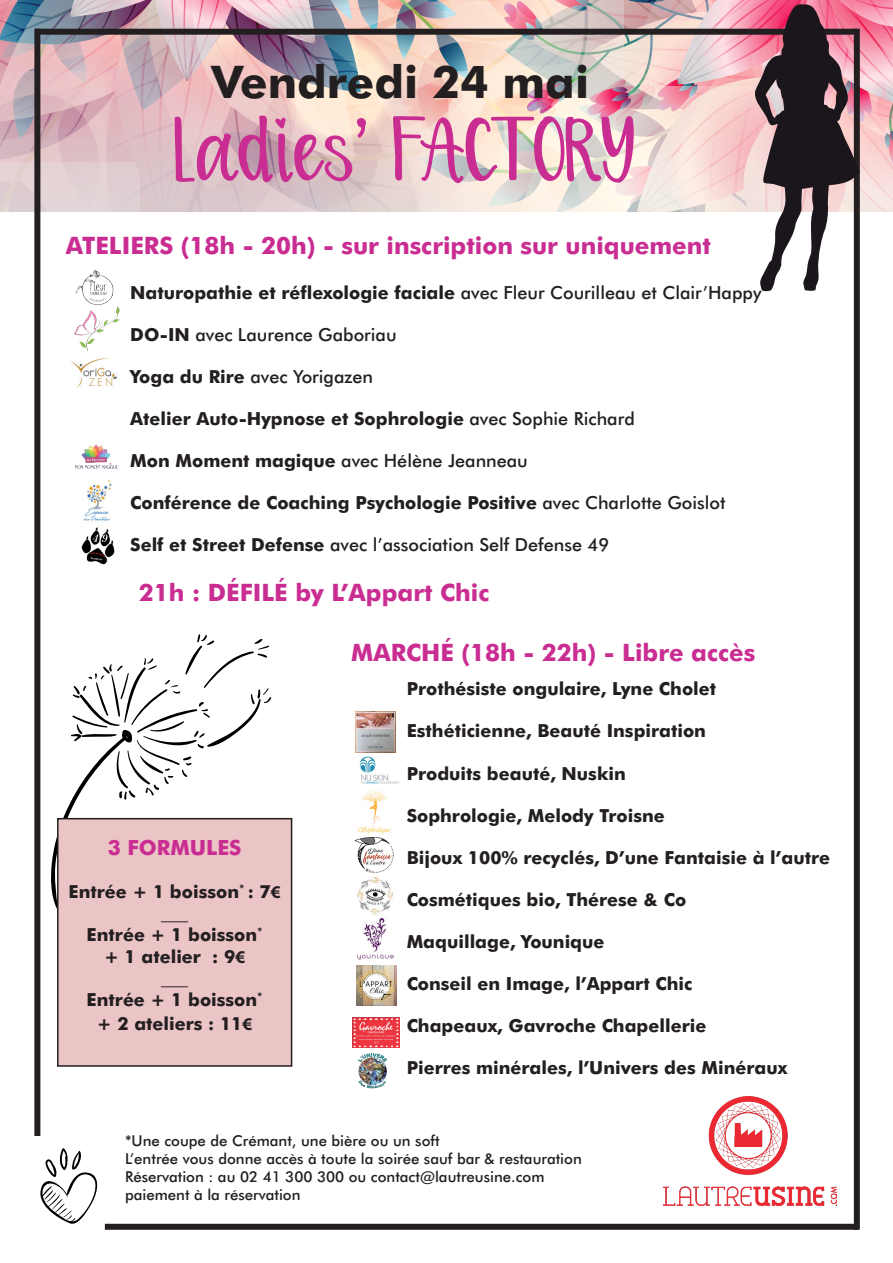
<style>
.page{position:relative;width:893px;height:1263px;background:#fff}
.page>*{position:absolute;margin:0;border:0;box-sizing:border-box;transform-origin:0 0}
.t1{font:85.5px "Orange Blossoms";letter-spacing:-.04em;color:#ca2d92}
.t2{font:700 45px "Futura BT";color:#231f20}
.t3{font:700 24px "Futura BT";color:#ca2d92}
.t4{font:700 21px "Futura BT";color:#ca2d92}
.t5{font:700 18px/21.6px "Futura BT";color:#231f20;text-align:center}
.t6{font:500 18px "Futura BT";color:#231f20}
.t7{font:700 18px "Myriad Pro";color:#231f20}
.t8{font:500 15px/18px "Futura BT";color:#231f20}
.s1{font-weight:500}
.s2{font-weight:700}
.s3{font-family:"Myriad Pro"}
</style>
<div class="page">
<img style="left:664px;top:1096px;width:172px;height:110px">
<div style="left:105px;top:1224px;width:753px;height:6px;background:#231f20"></div>
<div style="left:854px;top:29px;width:6px;height:1201px;background:#231f20"></div>
<div style="left:34px;top:29px;width:6px;height:1107px;background:#231f20"></div>
<img style="left:0;top:0;width:893px;height:291px">
<img style="left:81px;top:527px;width:33px;height:38px">
<img style="left:83px;top:480px;width:29px;height:42px">
<img style="left:75px;top:444px;width:43px;height:25px">
<img style="left:75px;top:309px;width:44px;height:42px">
<img style="left:72px;top:264px;width:47px;height:45px">
<img style="left:71px;top:358px;width:46px;height:30px">
<img style="left:358px;top:918px;width:35px;height:41px">
<img style="left:357px;top:876px;width:37px;height:39px">
<img style="left:354px;top:837px;width:39px;height:36px">
<img style="left:358px;top:790px;width:33px;height:44px">
<img style="left:358px;top:1053px;width:29px;height:36px">
<img style="left:359px;top:756px;width:41px;height:28px">
<img style="left:356px;top:965px;width:40px;height:40px">
<img style="left:356px;top:712px;width:40px;height:40px">
<img style="left:352px;top:1017px;width:47px;height:30px">
<svg style="left:51px;top:634px;width:220px;height:275px"></svg>
<div style="left:58px;top:819px;width:234px;height:247px;background:#ebc4c6"></div>
<div style="left:57px;top:818px;width:235px;height:249px;border:2px solid #231f20"></div>
<svg style="left:40px;top:1148px;width:58px;height:76px"></svg>
<h2 class="t2" style="left:212px;top:54px;width:379px">Vendredi 24 mai</h2>
<h1 class="t1" style="left:169px;top:102px;width:464px">Ladies’ FACTORY</h1>
<h3 class="t3" style="left:66px;top:231px;width:647px">ATELIERS (18h - 20h) - sur inscription sur uniquement</h3>
<p class="t5" style="left:130px;top:281px;width:633px">Naturopathie et réflexologie faciale <span class="s1">avec Fleur Courilleau et Clair’Happy</span></p>
<p class="t6" style="left:130px;top:323px;width:268px"><span class="s2">DO-IN</span> avec Laurence Gaboriau</p>
<p class="t6" style="left:130px;top:365px;width:244px"><span class="s2">Yoga du Rire</span> avec Yorigazen</p>
<p class="t5" style="left:130px;top:407px;width:506px">Atelier Auto-Hypnose et Sophrologie <span class="s1">avec Sophie Richard</span></p>
<p class="t6" style="left:130px;top:449px;width:399px"><span class="s2">Mon Moment magique</span> avec Hélène Jeanneau</p>
<p class="t5" style="left:130px;top:491px;width:597px">Conférence de Coaching Psychologie Positive <span class="s1">avec Charlotte Goislot</span></p>
<p class="t6" style="left:130px;top:533px;width:480px"><span class="s2">Self et Street Defense</span> avec l’association Self Defense 49</p>
<h3 class="t3" style="left:139px;top:577px;width:352px">21h : DÉFILÉ by L’Appart Chic</h3>
<p class="t4" style="left:108px;top:835px;width:135px">3 FORMULES</p>
<p class="t5" style="left:68px;top:881px;width:214px">Entrée + 1 boisson<sup>*</sup> : 7<span class="s3">€</span></p>
<p class="t7" style="left:161px;top:902px;width:28px">___</p>
<p class="t5" style="left:87px;top:924px;width:178px">Entrée + 1 boisson<sup>* </sup>+ 1 atelier : 9<span class="s3">€</span></p>
<p class="t7" style="left:161px;top:967px;width:28px">___</p>
<p class="t5" style="left:87px;top:988px;width:178px;line-height:23.4px">Entrée + 1 boisson<sup>* </sup>+ 2 ateliers : 11<span class="s3">€</span></p>
<h3 class="t3" style="left:351px;top:638px;width:406px">MARCHÉ (18h - 22h) - Libre accès</h3>
<p class="t5" style="left:407px;top:678px;width:311px">Prothésiste ongulaire, Lyne Cholet</p>
<p class="t5" style="left:407px;top:720px;width:301px">Esthéticienne, Beauté Inspiration</p>
<p class="t5" style="left:407px;top:762px;width:221px">Produits beauté, Nuskin</p>
<p class="t5" style="left:407px;top:804px;width:260px">Sophrologie, Melody Troisne</p>
<p class="t5" style="left:407px;top:846px;width:425px">Bijoux 100% recyclés, D’une Fantaisie à l’autre</p>
<p class="t5" style="left:407px;top:888px;width:281px">Cosmétiques bio, Thérese &amp; Co</p>
<p class="t5" style="left:407px;top:930px;width:199px">Maquillage, Younique</p>
<p class="t5" style="left:407px;top:972px;width:287px">Conseil en Image, l’Appart Chic</p>
<p class="t5" style="left:407px;top:1014px;width:301px">Chapeaux, Gavroche Chapellerie</p>
<p class="t5" style="left:407px;top:1056px;width:382px">Pierres minérales, l’Univers des Minéraux</p>
<p class="t8" style="left:125px;top:1131px;width:458px">*Une coupe de Crémant, une bière ou un soft<br>L’entrée vous donne accès à toute la soirée sauf bar &amp; restauration Réservation : au 02 41 300 300 ou contact@lautreusine.com paiement à la réservation</p>
</div>
